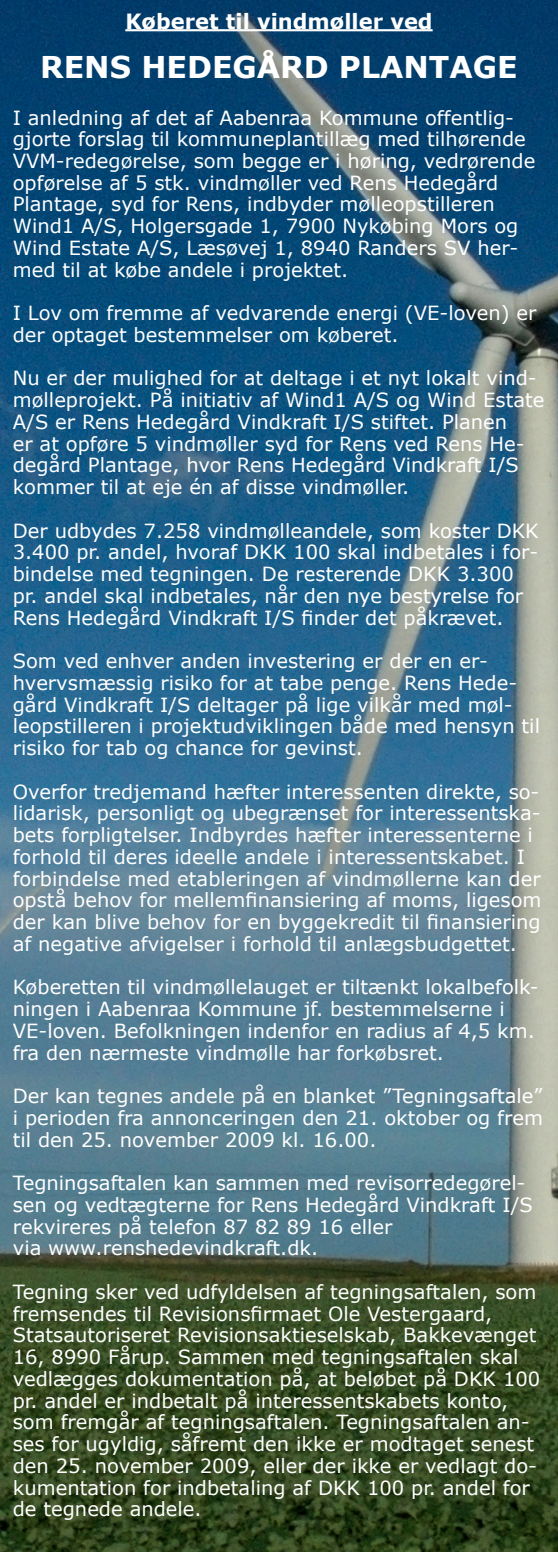
<style>
.page{position:relative;width:558px;height:1552px;background:#fff}
.page>*{position:absolute;margin:0;border:0;box-sizing:border-box;transform-origin:0 0}
.t1{font:700 30px "Verdana";color:#fff}
.t2{font:700 21px "Verdana";color:#fff}
.t3{font:19.5px/21.8px "Verdana";color:#fff}
</style>
<div class="page">
<img style="left:0;top:0;width:557px;height:1552px">
<hr style="left:125px;top:29px;width:307px;height:2px;background:#fff">
<p class="t2" style="left:125px;top:8px;width:308px">Køberet til vindmøller ved</p>
<h1 class="t1" style="left:40px;top:48px;width:478px">RENS HEDEGÅRD PLANTAGE</h1>
<p class="t3" style="left:13px;top:106px;width:523px">I anledning af det af Aabenraa Kommune offentlig&shy;gjorte forslag til kommuneplantillæg med tilhørende VVM-redegørelse, som begge er i høring, vedrørende opførelse af 5 stk. vindmøller ved Rens Hedegård Plantage, syd for Rens, indbyder mølleopstilleren Wind1 A/S, Holgersgade 1, 7900 Nykøbing Mors og Wind Estate A/S, Læsøvej 1, 8940 Randers SV her&shy;med til at købe andele i projektet.</p>
<p class="t3" style="left:13px;top:302px;width:524px">I Lov om fremme af vedvarende energi (VE-loven) er der optaget bestemmelser om køberet.</p>
<p class="t3" style="left:13px;top:367px;width:532px">Nu er der mulighed for at deltage i et nyt lokalt vind&shy;mølleprojekt. På initiativ af Wind1 A/S og Wind Estate A/S er Rens Hedegård Vindkraft I/S stiftet. Planen<br>er at opføre 5 vindmøller syd for Rens ved Rens He&shy;degård Plantage, hvor Rens Hedegård Vindkraft I/S kommer til at eje én af disse vindmøller.</p>
<p class="t3" style="left:13px;top:519px;width:527px">Der udbydes 7.258 vindmølleandele, som koster DKK 3.400 pr. andel, hvoraf DKK 100 skal indbetales i for&shy;bindelse med tegningen. De resterende DKK 3.300 pr. andel skal indbetales, når den nye bestyrelse for Rens Hedegård Vindkraft I/S finder det påkrævet.</p>
<p class="t3" style="left:13px;top:650px;width:528px">Som ved enhver anden investering er der en er&shy;hvervsmæssig risiko for at tabe penge. Rens Hede&shy;gård Vindkraft I/S deltager på lige vilkår med møl&shy;leopstilleren i projektudviklingen både med hensyn til risiko for tab og chance for gevinst.</p>
<p class="t3" style="left:13px;top:780px;width:529px">Overfor tredjemand hæfter interessenten direkte, so&shy;lidarisk, personligt og ubegrænset for interessentska&shy;bets forpligtelser. Indbyrdes hæfter interessenterne i forhold til deres ideelle andele i interessentskabet. I forbindelse med etableringen af vindmøllerne kan der opstå behov for mellemfinansiering af moms, ligesom der kan blive behov for en byggekredit til finansiering af negative afvigelser i forhold til anlægsbudgettet.</p>
<p class="t3" style="left:13px;top:976px;width:526px">Køberetten til vindmøllelauget er tiltænkt lokalbefolk&shy;ningen i Aabenraa Kommune jf. bestemmelserne i VE-loven. Befolkningen indenfor en radius af 4,5 km. fra den nærmeste vindmølle har forkøbsret.</p>
<p class="t3" style="left:13px;top:1084px;width:531px;text-align:justify">Der kan tegnes andele på en blanket ”Tegningsaftale” i perioden fra annonceringen den 21. oktober og frem til den 25. november 2009 kl. 16.00.</p>
<p class="t3" style="left:13px;top:1171px;width:521px">Tegningsaftalen kan sammen med revisorredegørel&shy;sen og vedtægterne for Rens Hedegård Vindkraft I/S rekvireres på telefon 87 82 89 16 eller<br>via www.renshedevindkraft.dk.</p>
<p class="t3" style="left:13px;top:1280px;width:528px">Tegning sker ved udfyldelsen af tegningsaftalen, som fremsendes til Revisionsfirmaet Ole Vestergaard, Statsautoriseret Revisionsaktieselskab, Bakkevænget 16, 8990 Fårup. Sammen med tegningsaftalen skal vedlægges dokumentation på, at beløbet på DKK 100 pr. andel er indbetalt på interessentskabets konto, som fremgår af tegningsaftalen. Tegningsaftalen an&shy;ses for ugyldig, såfremt den ikke er modtaget senest den 25. november 2009, eller der ikke er vedlagt do&shy;kumentation for indbetaling af DKK 100 pr. andel for de tegnede andele.</p>
</div>
